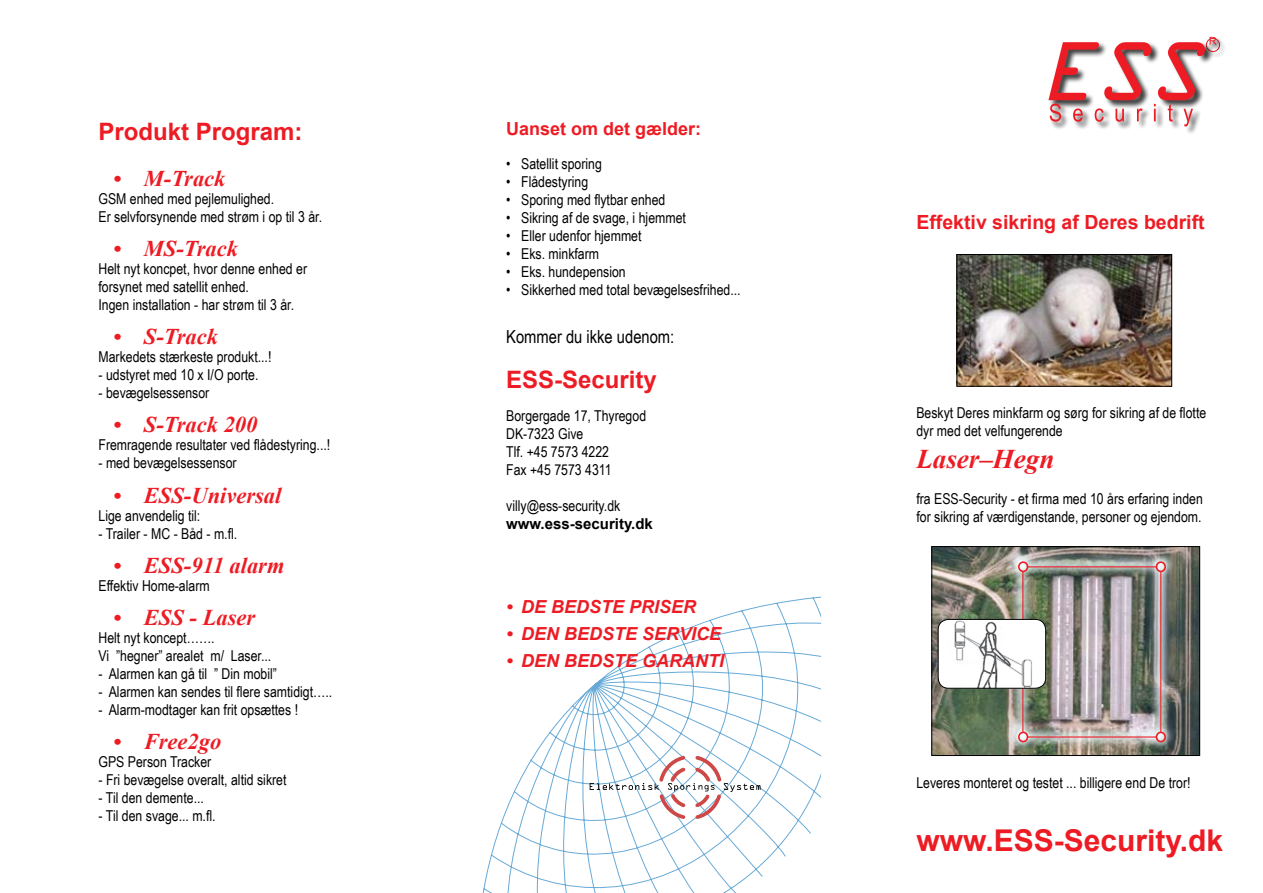
<style>
.page{position:relative;width:1263px;height:893px;background:#fff}
.page>*{position:absolute;margin:0;border:0;box-sizing:border-box;transform-origin:0 0}
.t1{font:700 30px "Arial";color:#ed1c24}
.t2{font:italic 700 27px "Times New Roman";color:#ed1c24}
.t3{font:700 24px "Arial";color:#ed1c24}
.t4{font:italic 700 22.5px "Times New Roman";color:#ed1c24}
.t5{font:700 19.5px "Arial";color:#ed1c24}
.t6{font:italic 700 18px "Arial";color:#ed1c24}
.t7{font:18px "Arial Narrow";color:#000}
.t8{font:700 18px "Arial";color:#ed1c24}
.t9{font:15px/18px "Arial Narrow";color:#000}
.t10{font:700 15px "Arial";color:#000}
</style>
<div class="page">
<svg style="left:482px;top:596px;width:339px;height:297px"></svg>
<img style="left:959px;top:256px;width:211px;height:128px">
<div style="left:957px;top:254px;width:215px;height:132px;border:1px solid #000"></div>
<img style="left:933px;top:548px;width:265px;height:206px">
<div style="left:931px;top:546px;width:269px;height:210px;border:1px solid #000"></div>
<div style="left:1156px;top:732px;width:10px;height:10px;border:2px solid #ed1c24;border-radius:50%"></div>
<div style="left:1156px;top:561px;width:10px;height:11px;border:2px solid #ed1c24;border-radius:50%"></div>
<div style="left:1018px;top:732px;width:10px;height:10px;border:2px solid #ed1c24;border-radius:50%"></div>
<div style="left:1018px;top:561px;width:10px;height:11px;border:2px solid #ed1c24;border-radius:50%"></div>
<hr style="left:1160px;top:572px;width:1px;height:161px;background:#ed1c24">
<hr style="left:1022px;top:572px;width:2px;height:161px;background:#ed1c24">
<hr style="left:1027px;top:736px;width:129px;height:2px;background:#ed1c24">
<hr style="left:1027px;top:566px;width:129px;height:2px;background:#ed1c24">
<div style="left:938px;top:619px;width:108px;height:69px;background:#fff;border-radius:10px"></div>
<img style="left:954px;top:621px;width:78px;height:66px">
<div style="left:938px;top:619px;width:108px;height:70px;border:1px solid #000;border-radius:10px"></div>
<svg style="left:590px;top:756px;width:171px;height:63px"></svg>
<div style="left:1206px;top:38px;width:20px;height:20px;background:#f3f3f3"></div>
<div style="left:1049px;top:103px;width:152px;height:32px;background:#000;opacity:.75"></div>
<div style="left:1209px;top:37px;width:14px;height:15px;background:#000;opacity:.75"></div>
<svg style="left:1048px;top:37px;width:168px;height:90px"></svg>
<h3 class="t3" style="left:99px;top:115px;width:206px">Produkt Program:</h3>
<h3 class="t4" style="left:114px;top:163px;width:114px">• M-Track</h3>
<p class="t9" style="left:99px;top:189px;width:225px">GSM enhed med pejlemulighed.<br>Er selvforsynende med strøm i op til 3 år.</p>
<h3 class="t4" style="left:114px;top:233px;width:126px">• MS-Track</h3>
<p class="t9" style="left:99px;top:259px;width:210px">Helt nyt koncpet, hvor denne enhed er forsynet med satellit enhed.<br>Ingen installation - har strøm til 3 år.</p>
<h3 class="t4" style="left:114px;top:321px;width:106px">• S-Track</h3>
<p class="t9" style="left:99px;top:347px;width:174px">Markedets stærkeste produkt...!</p>
<p class="t9" style="left:99px;top:365px;width:161px">- udstyret med 10 x I/O porte.</p>
<p class="t9" style="left:99px;top:383px;width:112px">- bevægelsessensor</p>
<h3 class="t4" style="left:114px;top:409px;width:145px">• S-Track 200</h3>
<p class="t9" style="left:99px;top:436px;width:233px">Fremragende resultater ved flådestyring...!</p>
<p class="t9" style="left:99px;top:454px;width:140px">- med bevægelsessensor</p>
<h3 class="t4" style="left:114px;top:479px;width:169px">• ESS-Universal</h3>
<p class="t9" style="left:99px;top:506px;width:103px">Lige anvendelig til:</p>
<p class="t9" style="left:99px;top:524px;width:140px">- Trailer - MC - Båd - m.fl.</p>
<h3 class="t4" style="left:114px;top:550px;width:173px">• ESS-911 alarm</h3>
<p class="t9" style="left:99px;top:576px;width:113px">Effektiv Home-alarm</p>
<h3 class="t4" style="left:114px;top:602px;width:143px">• ESS - Laser</h3>
<p class="t9" style="left:99px;top:628px;width:174px">Helt nyt koncept…….<br>Vi ”hegner” arealet m/ Laser...</p>
<p class="t9" style="left:99px;top:664px;width:180px">- Alarmen kan gå til ” Din mobil”</p>
<p class="t9" style="left:99px;top:682px;width:235px">- Alarmen kan sendes til flere samtidigt…..</p>
<p class="t9" style="left:99px;top:700px;width:201px">- Alarm-modtager kan frit opsættes !</p>
<h3 class="t4" style="left:114px;top:726px;width:109px">• Free2go</h3>
<p class="t9" style="left:99px;top:752px;width:114px">GPS Person Tracker</p>
<p class="t9" style="left:99px;top:770px;width:189px">- Fri bevægelse overalt, altid sikret</p>
<p class="t9" style="left:99px;top:788px;width:107px">- Til den demente...</p>
<p class="t9" style="left:99px;top:806px;width:119px">- Til den svage... m.fl.</p>
<p class="t8" style="left:506px;top:117px;width:197px">Uanset om det gælder:</p>
<p class="t9" style="left:506px;top:154px;width:97px">• Satellit sporing</p>
<p class="t9" style="left:506px;top:172px;width:83px">• Flådestyring</p>
<p class="t9" style="left:506px;top:190px;width:161px">• Sporing med flytbar enhed</p>
<p class="t9" style="left:506px;top:208px;width:181px">• Sikring af de svage, i hjemmet</p>
<p class="t9" style="left:506px;top:226px;width:137px">• Eller udenfor hjemmet</p>
<p class="t9" style="left:506px;top:244px;width:94px">• Eks. minkfarm</p>
<p class="t9" style="left:506px;top:262px;width:121px">• Eks. hundepension</p>
<p class="t9" style="left:506px;top:280px;width:236px">• Sikkerhed med total bevægelsesfrihed...</p>
<p class="t7" style="left:506px;top:323px;width:170px">Kommer du ikke udenom:</p>
<h3 class="t3" style="left:506px;top:363px;width:152px">ESS-Security</h3>
<p class="t9" style="left:506px;top:406px;width:141px">Borgergade 17, Thyregod<br>DK-7323 Give<br>Tlf. +45 7573 4222<br>Fax +45 7573 4311</p>
<p class="t9" style="left:506px;top:496px;width:116px">villy@ess-security.dk</p>
<p class="t10" style="left:506px;top:513px;width:148px">www.ess-security.dk</p>
<p class="t6" style="left:506px;top:595px;width:192px">• DE BEDSTE PRISER</p>
<p class="t6" style="left:506px;top:622px;width:217px">• DEN BEDSTE SERVICE</p>
<p class="t6" style="left:506px;top:649px;width:219px">• DEN BEDSTE GARANTI</p>
<h3 class="t5" style="left:916px;top:209px;width:290px">Effektiv sikring af Deres bedrift</h3>
<p class="t9" style="left:916px;top:403px;width:291px">Beskyt Deres minkfarm og sørg for sikring af de flotte dyr med det velfungerende</p>
<h2 class="t2" style="left:916px;top:441px;width:139px">Laser–Hegn</h2>
<p class="t9" style="left:916px;top:490px;width:288px">fra ESS-Security - et firma med 10 års erfaring inden for sikring af værdigenstande, personer og ejendom.</p>
<p class="t9" style="left:916px;top:773px;width:276px">Leveres monteret og testet ... billigere end De tror!</p>
<h1 class="t1" style="left:916px;top:820px;width:308px">www.ESS-Security.dk</h1>
</div>
